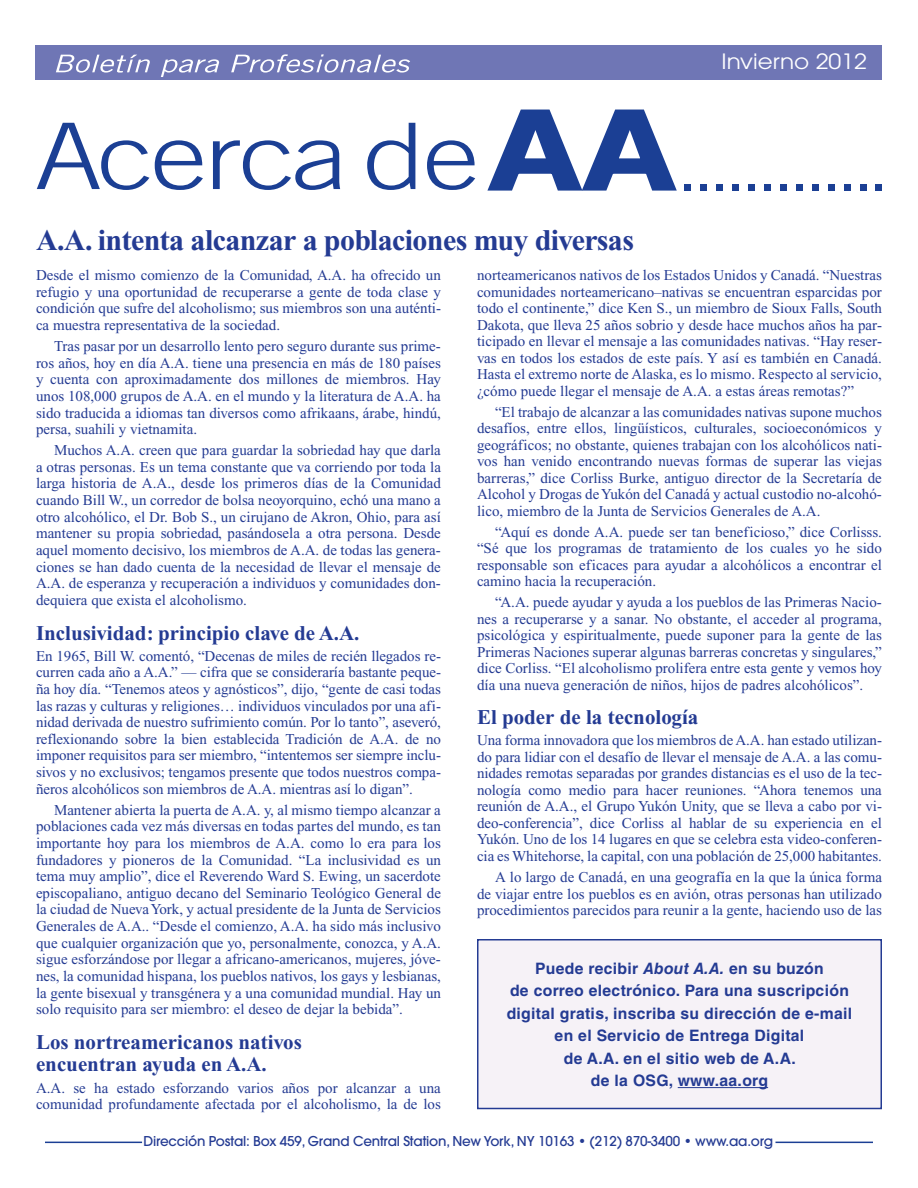
<style>
.page{position:relative;width:918px;height:1188px;background:#fff}
.page>*{position:absolute;margin:0;border:0;box-sizing:border-box;transform-origin:0 0}
.t1{font:700 30px "Times New Roman";letter-spacing:-.02em;color:#243b93}
.t2{font:700 21px/22.6px "Times New Roman";color:#243b93}
.t3{font:21px "Avant Garde";color:#fff;scale:1.1 1}
.t4{font:700 15.75px/22.5px "Helvetica LT Std";letter-spacing:.02em;color:#243b93;text-align:center}
.t5{font:15px/16.6px "Times New Roman";color:#243b93;text-align:justify}
.t6{font:500 13.5px "Avant Garde";letter-spacing:-.015em;color:#243b93}
.s1{font-style:italic}
</style>
<div class="page">
<div style="left:36px;top:45px;width:846px;height:34px;background:#6f76b5"></div>
<svg style="left:56px;top:55px;width:94px;height:18px"></svg>
<svg style="left:161px;top:59px;width:59px;height:18px"></svg>
<svg style="left:231px;top:54px;width:179px;height:19px"></svg>
<svg style="left:37px;top:123px;width:112px;height:67px"></svg>
<svg style="left:155px;top:140px;width:48px;height:50px"></svg>
<svg style="left:213px;top:140px;width:127px;height:50px"></svg>
<svg style="left:367px;top:123px;width:48px;height:67px"></svg>
<svg style="left:427px;top:140px;width:48px;height:50px"></svg>
<svg style="left:487px;top:109px;width:190px;height:82px"></svg>
<svg style="left:685px;top:185px;width:6px;height:6px"></svg>
<svg style="left:701px;top:185px;width:6px;height:6px"></svg>
<div style="left:716px;top:185px;width:7px;height:6px;background:#1b3f94"></div>
<svg style="left:732px;top:185px;width:6px;height:6px"></svg>
<svg style="left:748px;top:185px;width:6px;height:6px"></svg>
<svg style="left:764px;top:185px;width:6px;height:6px"></svg>
<svg style="left:780px;top:185px;width:6px;height:6px"></svg>
<svg style="left:796px;top:185px;width:6px;height:6px"></svg>
<svg style="left:812px;top:185px;width:6px;height:6px"></svg>
<svg style="left:828px;top:185px;width:6px;height:6px"></svg>
<svg style="left:844px;top:185px;width:6px;height:6px"></svg>
<svg style="left:860px;top:185px;width:6px;height:6px"></svg>
<svg style="left:876px;top:185px;width:6px;height:6px"></svg>
<hr style="left:776px;top:1142px;width:97px;height:1px;background:#1b3f94">
<hr style="left:45px;top:1142px;width:97px;height:1px;background:#1b3f94">
<div style="left:478px;top:940px;width:403px;height:168px;background:#f6f2f7"></div>
<hr style="left:678px;top:1087px;width:90px;height:1px;background:#243b93">
<div style="left:477px;top:939px;width:405px;height:170px;border:2px solid #243b93"></div>
<h1 class="t1" style="left:36px;top:223px;width:600px">A.A. intenta alcanzar a poblaciones muy diversas</h1>
<h2 class="t3" style="left:721px;top:49px;width:134px">Invierno 2012</h2>
<p class="t5" style="left:36px;top:267px;width:407px">Desde el mismo comienzo de la Comunidad, A.A. ha ofrecido un refugio y una oportunidad de recuperarse a gente de toda clase y condición que sufre del alcoholismo; sus miembros son una auténti&shy;ca muestra representativa de la sociedad.</p>
<p class="t5" style="left:36px;top:338px;width:406px;text-indent:18px">Tras pasar por un desarrollo lento pero seguro durante sus prime&shy;ros años, hoy en día A.A. tiene una presencia en más de 180 países y cuenta con aproximadamente dos millones de miembros. Hay unos 108,000 grupos de A.A. en el mundo y la literatura de A.A. ha sido traducida a idiomas tan diversos como afrikaans, árabe, hindú, persa, suahili y vietnamita.</p>
<p class="t5" style="left:36px;top:442px;width:407px;text-indent:18px">Muchos A.A. creen que para guardar la sobriedad hay que darla a otras personas. Es un tema constante que va corriendo por toda la larga historia de A.A., desde los primeros días de la Comunidad cuando Bill W., un corredor de bolsa neoyorquino, echó una mano a otro alcohólico, el Dr. Bob S., un cirujano de Akron, Ohio, para así mantener su propia sobriedad, pasándosela a otra persona. Desde aquel momento decisivo, los miembros de A.A. de todas las genera&shy;ciones se han dado cuenta de la necesidad de llevar el mensaje de A.A. de esperanza y recuperación a individuos y comunidades don&shy;dequiera que exista el alcoholismo.</p>
<h2 class="t2" style="left:36px;top:621px;width:325px">Inclusividad: principio clave de A.A.</h2>
<p class="t5" style="left:36px;top:647px;width:407px">En 1965, Bill W. comentó, “Decenas de miles de recién llegados re&shy;curren cada año a A.A.” — cifra que se consideraría bastante peque&shy;ña hoy día. “Tenemos ateos y agnósticos”, dijo, “gente de casi todas las razas y culturas y religiones… individuos vinculados por una afi&shy;nidad derivada de nuestro sufrimiento común. Por lo tanto”, aseveró, reflexionando sobre la bien establecida Tradición de A.A. de no imponer requisitos para ser miembro, “intentemos ser siempre inclu&shy;sivos y no exclusivos; tengamos presente que todos nuestros compa&shy;ñeros alcohólicos son miembros de A.A. mientras así lo digan”.</p>
<p class="t5" style="left:36px;top:801px;width:407px;text-indent:18px">Mantener abierta la puerta de A.A. y, al mismo tiempo alcanzar a poblaciones cada vez más diversas en todas partes del mundo, es tan importante hoy para los miembros de A.A. como lo era para los fundadores y pioneros de la Comunidad. “La inclusividad es un tema muy amplio”, dice el Reverendo Ward S. Ewing, un sacerdote episcopaliano, antiguo decano del Seminario Teológico General de la ciudad de Nueva York, y actual presidente de la Junta de Servicios Generales de A.A.. “Desde el comienzo, A.A. ha sido más inclusivo que cualquier organización que yo, personalmente, conozca, y A.A. sigue esforzándose por llegar a africano-americanos, mujeres, jóve&shy;nes, la comunidad hispana, los pueblos nativos, los gays y lesbianas, la gente bisexual y transgénera y a una comunidad mundial. Hay un solo requisito para ser miembro: el deseo de dejar la bebida”.</p>
<h2 class="t2" style="left:36px;top:1031px;width:267px">Los nortreamericanos nativos encuentran ayuda en A.A.</h2>
<p class="t5" style="left:36px;top:1079px;width:406px">A.A. se ha estado esforzando varios años por alcanzar a una comunidad profundamente afectada por el alcoholismo, la de los</p>
<p class="t5" style="left:477px;top:267px;width:407px">norteamericanos nativos de los Estados Unidos y Canadá. “Nuestras comunidades norteamericano–nativas se encuentran esparcidas por todo el continente,” dice Ken S., un miembro de Sioux Falls, South Dakota, que lleva 25 años sobrio y desde hace muchos años ha par&shy;ticipado en llevar el mensaje a las comunidades nativas. “Hay reser&shy;vas en todos los estados de este país. Y así es también en Canadá.<br>Hasta el extremo norte de Alaska, es lo mismo. Respecto al servicio, ¿cómo puede llegar el mensaje de A.A. a estas áreas remotas?”</p>
<p class="t5" style="left:477px;top:403px;width:406px;text-indent:18px">“El trabajo de alcanzar a las comunidades nativas supone muchos desafíos, entre ellos, lingüísticos, culturales, socioeconómicos y geográficos; no obstante, quienes trabajan con los alcohólicos nati&shy;vos han venido encontrando nuevas formas de superar las viejas barreras,” dice Corliss Burke, antiguo director de la Secretaría de Alcohol y Drogas de Yukón del Canadá y actual custodio no-alcohó&shy;lico, miembro de la Junta de Servicios Generales de A.A.</p>
<p class="t5" style="left:477px;top:524px;width:407px;text-indent:18px">“Aquí es donde A.A. puede ser tan beneficioso,” dice Corlisss. “Sé que los programas de tratamiento de los cuales yo he sido responsable son eficaces para ayudar a alcohólicos a encontrar el camino hacia la recuperación.</p>
<p class="t5" style="left:477px;top:594px;width:407px;text-indent:18px">“A.A. puede ayudar y ayuda a los pueblos de las Primeras Nacio&shy;nes a recuperarse y a sanar. No obstante, el acceder al programa, psicológica y espiritualmente, puede suponer para la gente de las Primeras Naciones superar algunas barreras concretas y singulares,” dice Corliss. “El alcoholismo prolifera entre esta gente y vemos hoy día una nueva generación de niños, hijos de padres alcohólicos”.</p>
<h2 class="t2" style="left:477px;top:706px;width:223px">El poder de la tecnología</h2>
<p class="t5" style="left:477px;top:732px;width:407px">Una forma innovadora que los miembros de A.A. han estado utilizan&shy;do para lidiar con el desafío de llevar el mensaje de A.A. a las comu&shy;nidades remotas separadas por grandes distancias es el uso de la tec&shy;nología como medio para hacer reuniones. “Ahora tenemos una reunión de A.A., el Grupo Yukón Unity, que se lleva a cabo por vi&shy;deo-conferencia”, dice Corliss al hablar de su experiencia en el Yukón. Uno de los 14 lugares en que se celebra esta video-conferen&shy;cia es Whitehorse, la capital, con una población de 25,000 habitantes.</p>
<p class="t5" style="left:477px;top:869px;width:407px;text-indent:18px">A lo largo de Canadá, en una geografía en la que la única forma de viajar entre los pueblos es en avión, otras personas han utilizado procedimientos parecidos para reunir a la gente, haciendo uso de las</p>
<p class="t4" style="left:507px;top:956px;width:347px">Puede recibir <span class="s1">About A.A.</span> en su buzón<br>de correo electrónico. Para una suscripción digital gratis, inscriba su dirección de e-mail en el Servicio de Entrega Digital<br>de A.A. en el sitio web de A.A.<br>de la OSG, www.aa.org</p>
<p class="t6" style="left:143px;top:1132px;width:632px">Dirección Postal: Box 459, Grand Central Station, New York, NY 10163 • (212) 870-3400 • www.aa.org</p>
</div>
